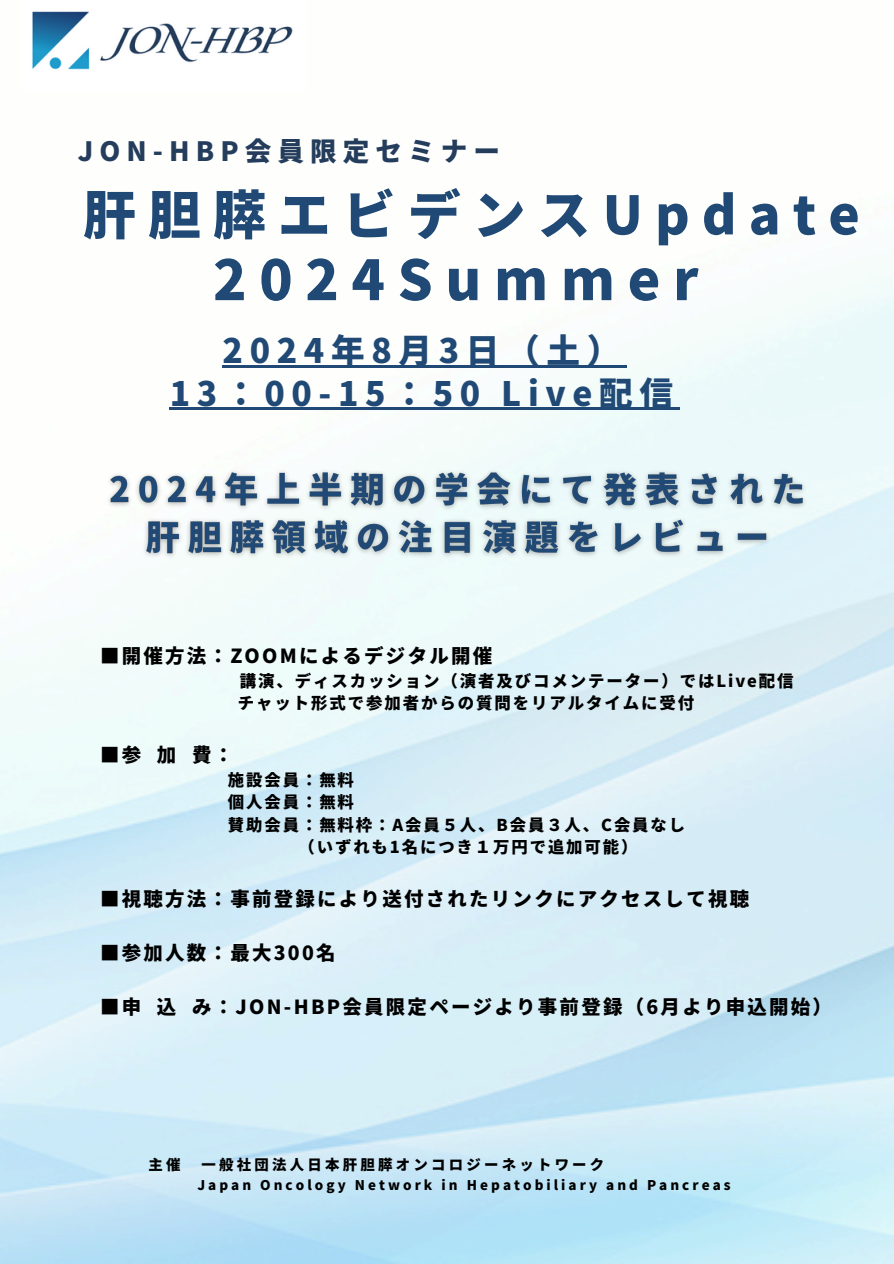
<style>
.page{position:relative;width:894px;height:1264px;background:#fff}
.page>*{position:absolute;margin:0;border:0;box-sizing:border-box;transform-origin:0 0}
.t1{font:800 55.05px "Source Han Sans JP";letter-spacing:.23em;color:#204975}
.t2{font:800 52.8px "Source Han Sans JP";letter-spacing:.23em;color:#204975}
.t3{font:800 33.6px/42.8px "Source Han Sans JP";letter-spacing:.2em;color:#204975;text-align:center}
.t4{font:800 26.55px "Source Han Sans JP";letter-spacing:.23em;color:#253d5c}
.t5{font:800 19.35px "Source Han Sans JP";letter-spacing:.115em;color:#000}
.t6{font:800 16.35px "Source Han Sans JP";letter-spacing:.12em;color:#000}
.t7{font:800 14.4px "Source Han Sans JP";letter-spacing:.225em;color:#000}
.t8{font:800 13.35px "Source Han Sans JP";letter-spacing:.23em;color:#000}
</style>
<div class="page">
<img style="left:0;top:266px;width:893px;height:997px">
<img style="left:32px;top:11px;width:261px;height:59px">
<hr style="left:222px;top:365px;width:405px;height:2px;background:#204975">
<hr style="left:170px;top:408px;width:509px;height:2px;background:#204975">
<img style="left:102px;top:462px;width:712px;height:103px">
<h4 class="t4" style="left:78px;top:130px;width:423px">JON-HBP会員限定セミナー</h4>
<h5 class="t2" style="left:83px;top:173px;width:778px">肝胆膵エビデンスUpdate</h5>
<h5 class="t1" style="left:213px;top:236px;width:487px">2024Summer</h5>
<h6 class="t3" style="left:170px;top:327px;width:504px">2024年8月 3日（土）<br>13：00-15：50 Live配信</h6>
<h3 class="t5" style="left:100px;top:640px;width:393px">■開催方法：ZOOMによるデジタル開催</h3>
<h1 class="t6" style="left:240px;top:667px;width:555px">講演、ディスカッション（演者及びコメンテーター）ではLive配信</h1>
<h1 class="t6" style="left:238px;top:690px;width:458px">チャット形式で参加者からの質問をリアルタイムに受付</h1>
<h2 class="t5" style="left:100px;top:739px;width:135px">■参 加 費：</h2>
<h2 class="t6" style="left:228px;top:766px;width:127px">施設会員：無料</h2>
<h2 class="t6" style="left:228px;top:789px;width:127px">個人会員：無料</h2>
<h2 class="t6" style="left:228px;top:811px;width:458px">賛助会員：無料枠：A会員５人、B会員３人、C会員なし</h2>
<h2 class="t6" style="left:298px;top:834px;width:340px">（いずれも1名につき１万円で追加可能）</h2>
<p class="t5" style="left:100px;top:883px;width:650px">■視聴方法：事前登録により送付されたリンクにアクセスして視聴</p>
<p class="t5" style="left:100px;top:937px;width:237px">■参加人数：最大300名</p>
<p class="t5" style="left:100px;top:991px;width:733px">■申 込 み：JON-HBP会員限定ページより事前登録（6月より申込開始）</p>
<p class="t7" style="left:148px;top:1153px;width:34px">主催</p>
<p class="t7" style="left:201px;top:1153px;width:404px">一般社団法人日本肝胆膵オンコロジーネットワーク</p>
<p class="t8" style="left:197px;top:1174px;width:534px">Japan Oncology Network in Hepatobiliary and Pancreas</p>
</div>
